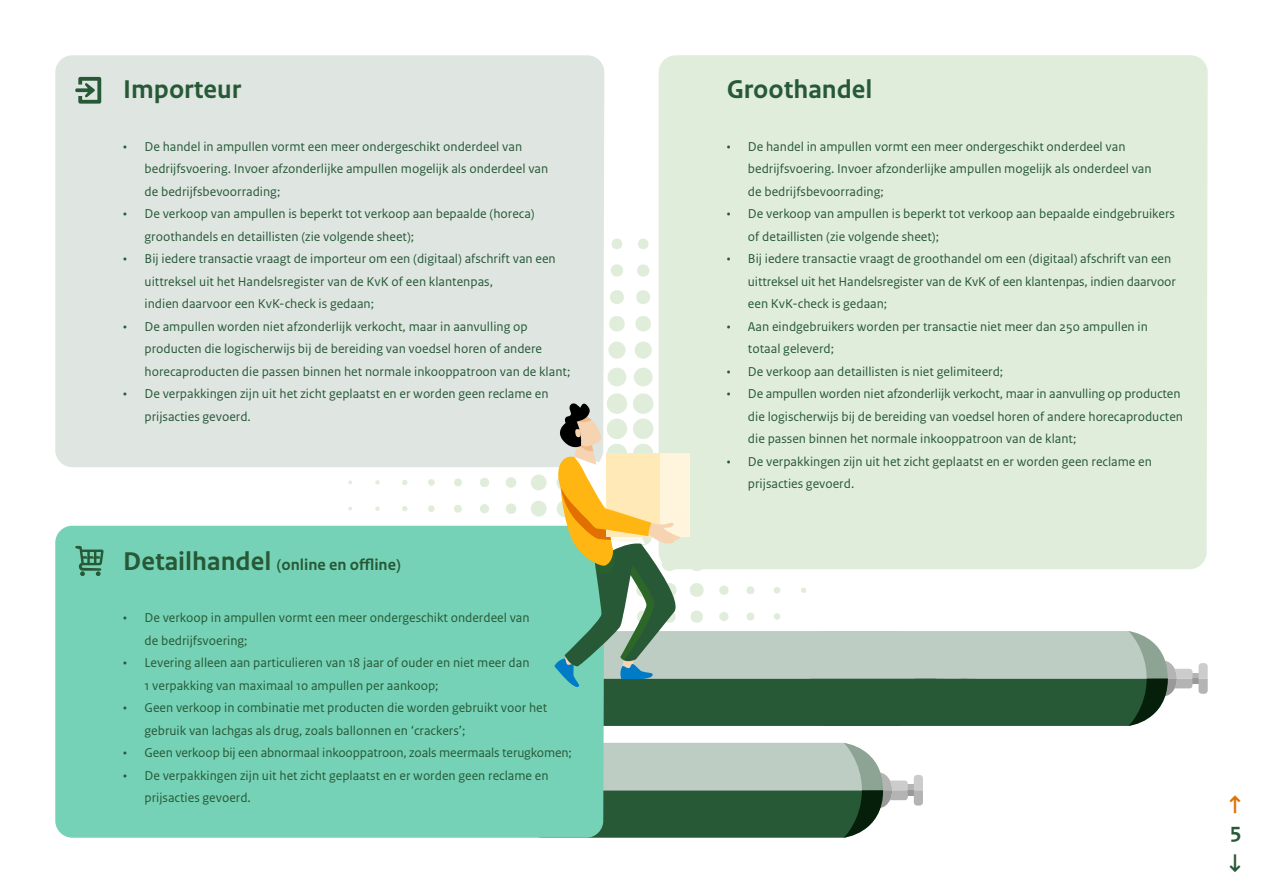
<style>
.page{position:relative;width:1263px;height:893px;background:#fff}
.page>*{position:absolute;margin:0;border:0;box-sizing:border-box;transform-origin:0 0}
.t1{font:700 27px "Rijksoverheid Sans Text";color:#275937}
.t2{font:700 22.5px/31.5px "Rijksoverheid Sans Text";color:#275937}
.t3{font:700 22.5px "Rijksoverheid Sans Text";color:#e17000}
.t4{font:700 16.5px "Rijksoverheid Sans Text";color:#275937}
.Bodytekst{font:13.5px/22.5px "Rijksoverheid Sans Text";color:#275937}
.s1{font-size:27px}
</style>
<div class="page">
<svg style="left:638px;top:238px;width:10px;height:11px"></svg>
<svg style="left:637px;top:264px;width:12px;height:13px"></svg>
<svg style="left:636px;top:290px;width:14px;height:14px"></svg>
<svg style="left:635px;top:316px;width:16px;height:16px"></svg>
<div style="left:635px;top:341px;width:17px;height:18px;background:#e1eddb;border-radius:50%"></div>
<div style="left:634px;top:368px;width:19px;height:18px;background:#e1eddb;border-radius:50%"></div>
<div style="left:633px;top:393px;width:20px;height:21px;background:#f0f6ed;border-radius:50%"></div>
<svg style="left:612px;top:238px;width:10px;height:11px"></svg>
<svg style="left:611px;top:264px;width:12px;height:13px"></svg>
<svg style="left:610px;top:290px;width:14px;height:14px"></svg>
<svg style="left:609px;top:316px;width:16px;height:16px"></svg>
<div style="left:608px;top:341px;width:17px;height:18px;background:#e1eddb;border-radius:50%"></div>
<div style="left:607px;top:368px;width:19px;height:18px;background:#e1eddb;border-radius:50%"></div>
<div style="left:607px;top:393px;width:20px;height:21px;background:#f0f6ed;border-radius:50%"></div>
<div style="left:531px;top:474px;width:16px;height:16px;background:#e1eddb;border-radius:50%"></div>
<svg style="left:506px;top:477px;width:10px;height:11px"></svg>
<svg style="left:480px;top:478px;width:9px;height:9px"></svg>
<svg style="left:454px;top:478px;width:8px;height:9px"></svg>
<svg style="left:428px;top:479px;width:7px;height:7px"></svg>
<svg style="left:402px;top:480px;width:5px;height:5px"></svg>
<svg style="left:375px;top:480px;width:5px;height:5px"></svg>
<svg style="left:348px;top:480px;width:4px;height:5px"></svg>
<div style="left:531px;top:501px;width:16px;height:16px;background:#e1eddb;border-radius:50%"></div>
<div style="left:506px;top:503px;width:10px;height:11px;background:#e1eddb;border-radius:50%"></div>
<div style="left:480px;top:504px;width:9px;height:9px;background:#e1eddb;border-radius:50%"></div>
<svg style="left:454px;top:505px;width:8px;height:8px"></svg>
<svg style="left:428px;top:505px;width:7px;height:7px"></svg>
<svg style="left:402px;top:506px;width:5px;height:5px"></svg>
<svg style="left:375px;top:506px;width:5px;height:5px"></svg>
<svg style="left:348px;top:507px;width:4px;height:4px"></svg>
<svg style="left:604px;top:743px;width:319px;height:95px;background:#849f8c"></svg>
<div style="left:55px;top:55px;width:549px;height:412px;background:#dfe6e1"></div>
<div style="left:55px;top:526px;width:549px;height:312px;background:#76d2b6"></div>
<svg style="left:75px;top:77px;width:26px;height:27px"></svg>
<svg style="left:75px;top:546px;width:29px;height:30px"></svg>
<div style="left:659px;top:55px;width:549px;height:339px;background:#e1eddb"></div>
<svg style="left:554px;top:394px;width:654px;height:332px"></svg>
<h2 class="t1" style="left:123px;top:74px;width:119px">Importeur</h2>
<p class="Bodytekst" style="left:123px;top:135px;width:400px">• De handel in ampullen vormt een meer ondergeschikt onderdeel van</p>
<p class="Bodytekst" style="left:145px;top:158px;width:405px">bedrijfsvoering. Invoer afzonderlijke ampullen mogelijk als onderdeel van</p>
<p class="Bodytekst" style="left:145px;top:180px;width:137px">de bedrijfsbevoorrading;</p>
<p class="Bodytekst" style="left:123px;top:203px;width:413px">• De verkoop van ampullen is beperkt tot verkoop aan bepaalde (horeca)</p>
<p class="Bodytekst" style="left:145px;top:225px;width:271px">groothandels en detaillisten (zie volgende sheet);</p>
<p class="Bodytekst" style="left:145px;top:248px;width:413px;text-indent:-21px">• Bij iedere transactie vraagt de importeur om een (digitaal) afschrift van een uittreksel uit het Handelsregister van de KvK of een klantenpas,</p>
<p class="Bodytekst" style="left:145px;top:293px;width:231px">indien daarvoor een KvK-check is gedaan;</p>
<p class="Bodytekst" style="left:123px;top:315px;width:406px">• De ampullen worden niet afzonderlijk verkocht, maar in aanvulling op</p>
<p class="Bodytekst" style="left:145px;top:338px;width:399px">producten die logischerwijs bij de bereiding van voedsel horen of andere</p>
<p class="Bodytekst" style="left:145px;top:360px;width:427px">horecaproducten die passen binnen het normale inkooppatroon van de klant;</p>
<p class="Bodytekst" style="left:123px;top:383px;width:427px">• De verpakkingen zijn uit het zicht geplaatst en er worden geen reclame en</p>
<p class="Bodytekst" style="left:145px;top:405px;width:108px">prijsacties gevoerd.</p>
<h2 class="t4" style="left:123px;top:555px;width:279px"><span class="s1">Detailhandel</span> (online en offline)</h2>
<p class="Bodytekst" style="left:123px;top:607px;width:408px">• De verkoop in ampullen vormt een meer ondergeschikt onderdeel van</p>
<p class="Bodytekst" style="left:145px;top:629px;width:104px">de bedrijfsvoering;</p>
<p class="Bodytekst" style="left:123px;top:652px;width:408px">• Levering alleen aan particulieren van 18 jaar of ouder en niet meer dan</p>
<p class="Bodytekst" style="left:145px;top:674px;width:296px">1 verpakking van maximaal 10 ampullen per aankoop;</p>
<p class="Bodytekst" style="left:123px;top:697px;width:425px">• Geen verkoop in combinatie met producten die worden gebruikt voor het</p>
<p class="Bodytekst" style="left:145px;top:719px;width:322px">gebruik van lachgas als drug, zoals ballonnen en ‘crackers’;</p>
<p class="Bodytekst" style="left:123px;top:742px;width:450px">• Geen verkoop bij een abnormaal inkooppatroon, zoals meermaals terugkomen;</p>
<p class="Bodytekst" style="left:123px;top:764px;width:427px">• De verpakkingen zijn uit het zicht geplaatst en er worden geen reclame en</p>
<p class="Bodytekst" style="left:145px;top:787px;width:108px">prijsacties gevoerd.</p>
<h2 class="t1" style="left:727px;top:74px;width:147px">Groothandel</h2>
<p class="Bodytekst" style="left:727px;top:135px;width:400px">• De handel in ampullen vormt een meer ondergeschikt onderdeel van</p>
<p class="Bodytekst" style="left:748px;top:158px;width:405px">bedrijfsvoering. Invoer afzonderlijke ampullen mogelijk als onderdeel van</p>
<p class="Bodytekst" style="left:748px;top:180px;width:137px">de bedrijfsbevoorrading;</p>
<p class="Bodytekst" style="left:748px;top:203px;width:428px;text-indent:-21px">• De verkoop van ampullen is beperkt tot verkoop aan bepaalde eindgebruikers of detaillisten (zie volgende sheet);</p>
<p class="Bodytekst" style="left:748px;top:248px;width:429px;text-indent:-21px">• Bij iedere transactie vraagt de groothandel om een (digitaal) afschrift van een uittreksel uit het Handelsregister van de KvK of een klantenpas, indien daarvoor een KvK-check is gedaan;</p>
<p class="Bodytekst" style="left:727px;top:315px;width:423px">• Aan eindgebruikers worden per transactie niet meer dan 250 ampullen in</p>
<p class="Bodytekst" style="left:748px;top:338px;width:88px">totaal geleverd;</p>
<p class="Bodytekst" style="left:727px;top:360px;width:278px">• De verkoop aan detaillisten is niet gelimiteerd;</p>
<p class="Bodytekst" style="left:748px;top:383px;width:437px;text-indent:-21px">• De ampullen worden niet afzonderlijk verkocht, maar in aanvulling op producten die logischerwijs bij de bereiding van voedsel horen of andere horecaproducten die passen binnen het normale inkooppatroon van de klant;</p>
<p class="Bodytekst" style="left:727px;top:450px;width:427px">• De verpakkingen zijn uit het zicht geplaatst en er worden geen reclame en</p>
<p class="Bodytekst" style="left:748px;top:473px;width:108px">prijsacties gevoerd.</p>
<h2 class="t3" style="left:1228px;top:791px;width:15px">↑</h2>
<h2 class="t2" style="left:1228px;top:816px;width:15px">5 ↓</h2>
</div>
